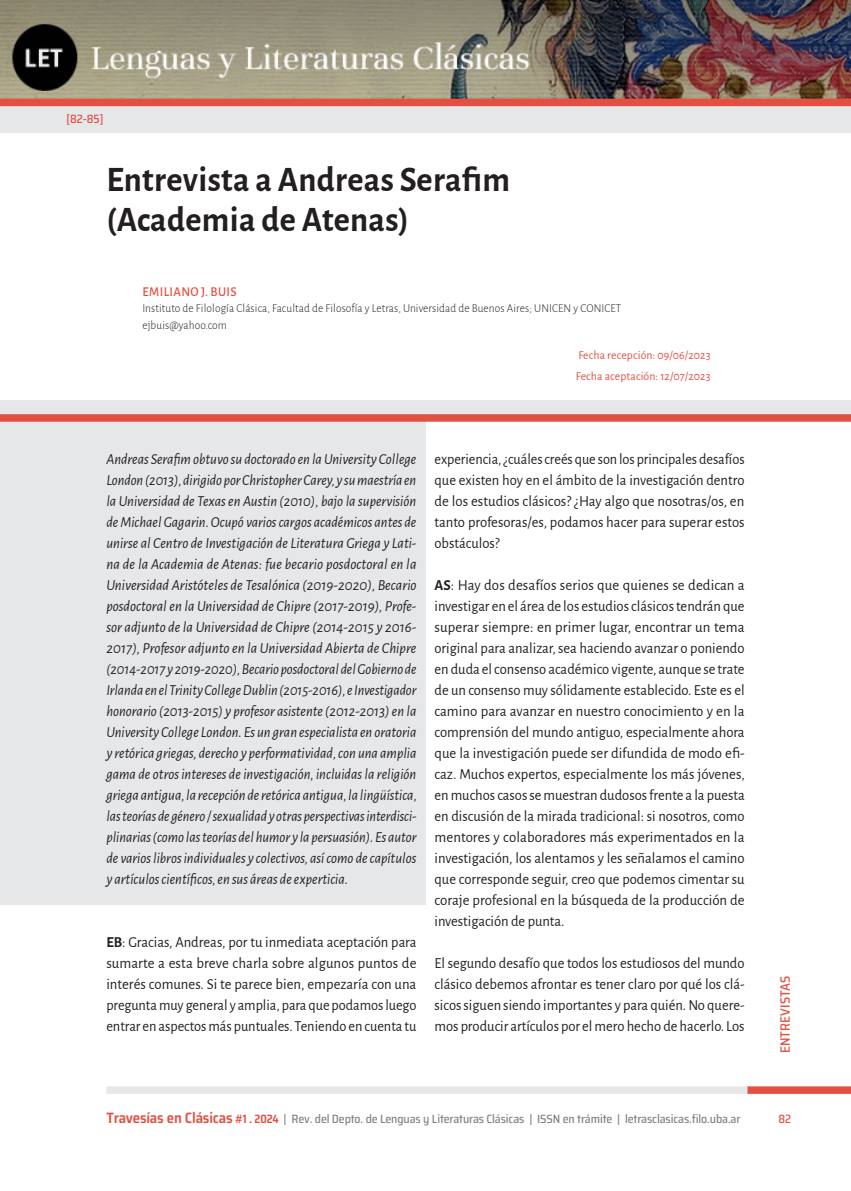
<style>
.page{position:relative;width:851px;height:1191px;background:#fff}
.page>*{position:absolute;margin:0;border:0;box-sizing:border-box;transform-origin:0 0}
.art-titulo{font:700 36px/40.5px "Alegreya Sans";letter-spacing:.01em;color:#231f20;scale:.95 1}
.art-texto-central{font:italic 15.3px/21px "Alegreya Sans";color:#231f20;text-align:justify;scale:.95 1}
.art-texto-central-2{font:15.3px/21px "Alegreya Sans";color:#231f20;text-align:justify}
.art-texto-central-3{font:15.3px/21px "Alegreya Sans";color:#231f20;text-align:justify;scale:.95 1}
.art-texto-central-4{font:15.3px/21px "Alegreya Sans";color:#231f20;text-align:justify;scale:.93 1}
.art-autor{font:500 13.5px "Alegreya Sans";letter-spacing:.03em;color:#e35042;scale:.95 1}
.t1{font:500 semi-condensed 13.5px "Saira";letter-spacing:.01em;color:#e35042}
.t2{font:500 semi-condensed 12px "Saira";letter-spacing:-.01em;color:#818385}
.art-autor-pertenencia{font:300 12px "Alegreya Sans";letter-spacing:.01em;color:#231f20;scale:.95 1}
.art-fechas{font:12px "Alegreya Sans";letter-spacing:.01em;color:#e35042}
.t3{font:500 semi-condensed 12px "Saira";color:#e35042}
.s1{font-weight:700}
.s2{font-weight:600;font-size:15px;color:#e35042}
.s3{font-weight:600;color:#e35042}
</style>
<div class="page">
<div style="left:106px;top:1086px;width:643px;height:7px;background:#e6e7e9"></div>
<div style="left:747px;top:1086px;width:103px;height:7px;background:#e35042"></div>
<img style="left:0;top:0;width:850px;height:99px">
<div style="left:0;top:101px;width:850px;height:31px;background:#e6e7e9"></div>
<div style="left:0;top:99px;width:850px;height:7px;background:#e35042"></div>
<div style="left:0;top:411px;width:425px;height:494px;background:#e6e7e9"></div>
<div style="left:0;top:401px;width:850px;height:19px;background:#e6e7e9"></div>
<div style="left:0;top:414px;width:850px;height:8px;background:#e35042"></div>
<p class="t3" style="left:66px;top:109px;width:39px">[82-85]</p>
<p class="art-titulo" style="left:106px;top:156px;width:426px">Entrevista a Andreas Serafim (Academia de Atenas)</p>
<p class="art-autor" style="left:142px;top:282px;width:101px">EMILIANO J. BUIS</p>
<p class="art-autor-pertenencia" style="left:142px;top:300px;width:505px">Instituto de Filología Clásica, Facultad de Filosofía y Letras, Universidad de Buenos Aires; UNICEN y CONICET</p>
<p class="art-autor-pertenencia" style="left:142px;top:317px;width:90px">ejbuis@yahoo.com</p>
<p class="art-fechas" style="left:578px;top:346px;width:134px">Fecha recepción: 09/06/2023</p>
<p class="art-fechas" style="left:576px;top:367px;width:136px">Fecha aceptación: 12/07/2023</p>
<p class="art-texto-central" style="left:106px;top:447px;width:328px">Andreas Serafim obtuvo su doctorado en la University College London (2013), dirigido por Christopher Carey, y su maestría en la Universidad de Texas en Austin (2010), bajo la supervisión de Michael Gagarin. Ocupó varios cargos académicos antes de unirse al Centro de Investigación de Literatura Griega y Lati&shy;na de la Academia de Atenas: fue becario posdoctoral en la Universidad Aristóteles de Tesalónica (2019-2020), Becario posdoctoral en la Universidad de Chipre (2017-2019), Profe&shy;sor adjunto de la Universidad de Chipre (2014-2015 y 2016- 2017), Profesor adjunto en la Universidad Abierta de Chipre (2014-2017 y 2019-2020), Becario posdoctoral del Gobierno de Irlanda en el Trinity College Dublin (2015-2016), e Investigador honorario (2013-2015) y profesor asistente (2012-2013) en la University College London. Es un gran especialista en oratoria y retórica griegas, derecho y performatividad, con una amplia gama de otros intereses de investigación, incluidas la religión griega antigua, la recepción de retórica antigua, la lingüística, las teorías de género / sexualidad y otras perspectivas interdisci&shy;plinarias (como las teorías del humor y la persuasión). Es autor de varios libros individuales y colectivos, así como de capítulos y artículos científicos, en sus áreas de experticia.</p>
<p class="art-texto-central-3" style="left:106px;top:930px;width:328px"><span class="s1">EB</span>: Gracias, Andreas, por tu inmediata aceptación para sumarte a esta breve charla sobre algunos puntos de interés comunes. Si te parece bien, empezaría con una pregunta muy general y amplia, para que podamos luego entrar en aspectos más puntuales. Teniendo en cuenta tu</p>
<p class="art-texto-central-4" style="left:434px;top:447px;width:335px">experiencia, ¿cuáles creés que son los principales desafíos que existen hoy en el ámbito de la investigación dentro de los estudios clásicos? ¿Hay algo que nosotras/os, en tanto profesoras/es, podamos hacer para superar estos obstáculos?</p>
<p class="art-texto-central-2" style="left:434px;top:573px;width:312px"><span class="s1">AS</span>: Hay dos desafíos serios que quienes se dedican a investigar en el área de los estudios clásicos tendrán que superar siempre: en primer lugar, encontrar un tema original para analizar, sea haciendo avanzar o poniendo en duda el consenso académico vigente, aunque se trate de un consenso muy sólidamente establecido. Este es el camino para avanzar en nuestro conocimiento y en la comprensión del mundo antiguo, especialmente ahora que la investigación puede ser difundida de modo efi&shy;caz. Muchos expertos, especialmente los más jóvenes, en muchos casos se muestran dudosos frente a la puesta en discusión de la mirada tradicional: si nosotros, como mentores y colaboradores más experimentados en la investigación, los alentamos y les señalamos el camino que corresponde seguir, creo que podemos cimentar su coraje profesional en la búsqueda de la producción de investigación de punta.</p>
<p class="art-texto-central-3" style="left:434px;top:951px;width:328px">El segundo desafío que todos los estudiosos del mundo clásico debemos afrontar es tener claro por qué los clá&shy;sicos siguen siendo importantes y para quién. No quere&shy;mos producir artículos por el mero hecho de hacerlo. Los</p>
<p class="t1" style="left:774px;top:1053px;width:78px;rotate:-90deg">Entrevistas</p>
<p class="t2" style="left:106px;top:1109px;width:635px"><span class="s2">Travesías en Clásicas</span> <span class="s3">#1 . 2024</span> | Rev. del Depto. de Lenguas y Literaturas Clásicas | ISSN en trámite | letrasclasicas.filo.uba.ar</p>
<p class="t3" style="left:778px;top:1109px;width:14px">82</p>
</div>
